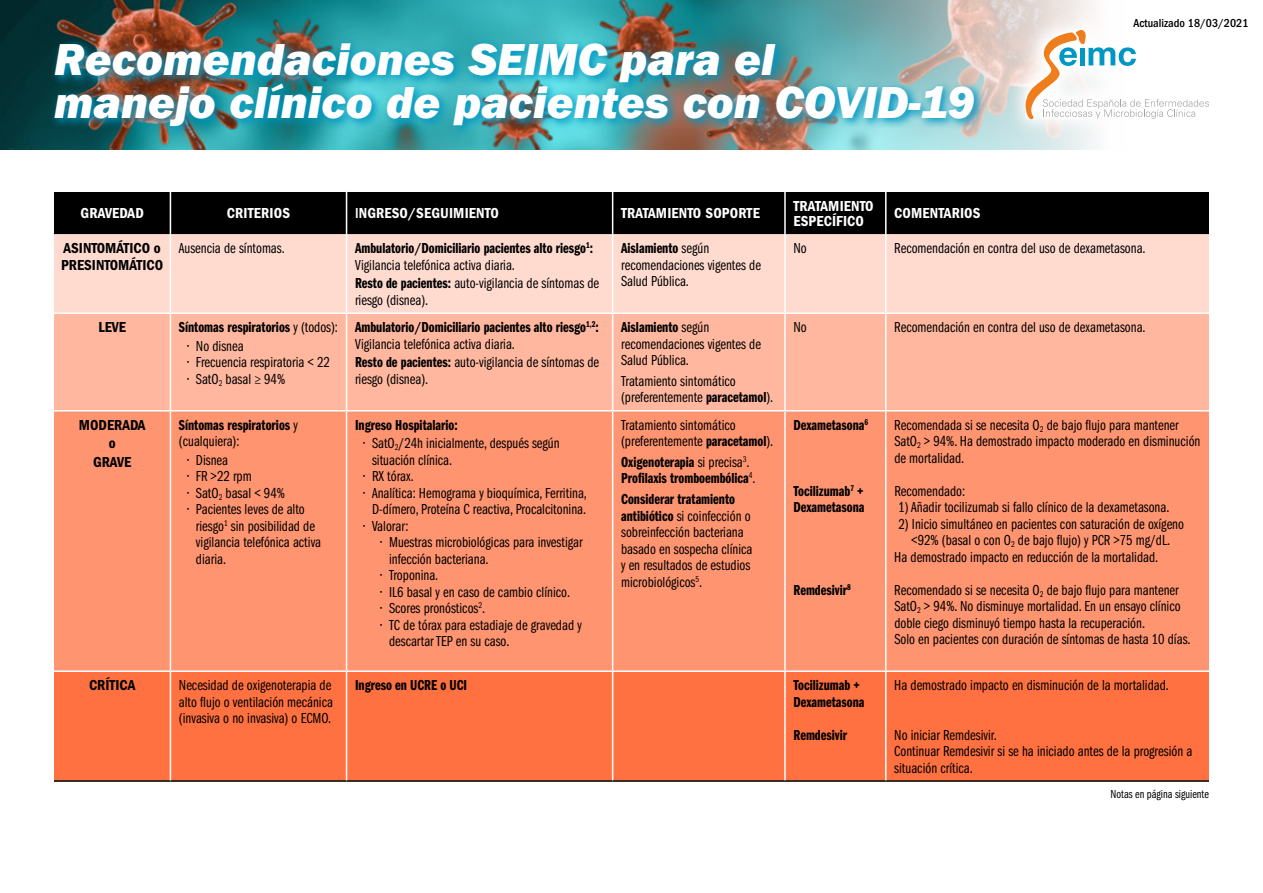
<style>
.page{position:relative;width:1263px;height:893px;background:#fff}
.page>*{position:absolute;margin:0;border:0;box-sizing:border-box;transform-origin:0 0}
.t1{font:46.35px/43.7px "ITC Franklin Gothic Std Hvy It";color:#fff}
.t2{font:15px/16.5px "ITC Franklin Gothic Std Bk Cp";color:#000}
.t3{font:15px/16.5px "ITC Franklin Gothic Std Dm Cp";color:#000}
.t4{font:15px/15px "ITC Franklin Gothic Std Dm Cd";letter-spacing:.01em;color:#fff}
.t5{font:15px/18.6px "ITC Franklin Gothic Std Dm Cd";color:#000}
.t6{font:12px "ITC Franklin Gothic Std Bk Cp";color:#000}
.t7{font:500 condensed 12px "ITC Franklin Gothic Std";color:#000}
.s1{font-family:"ITC Franklin Gothic Std";font-weight:500;font-stretch:condensed}
.s2{font-family:"ITC Franklin Gothic Std Bk Cp"}
.s3{font-family:"ITC Franklin Gothic Std Dm Cp"}
</style>
<div class="page">
<img style="left:0;top:0;width:1095px;height:149px">
<img style="left:50px;top:38px;width:936px;height:100px">
<svg style="left:1007px;top:12px;width:88px;height:126px"></svg>
<svg style="left:1025px;top:30px;width:184px;height:89px"></svg>
<div style="left:54px;top:192px;width:1155px;height:42px;background:#000"></div>
<div style="left:54px;top:234px;width:1155px;height:78px;background:#ffdbcf"></div>
<div style="left:54px;top:314px;width:1155px;height:96px;background:#ffb89f"></div>
<div style="left:54px;top:411px;width:1155px;height:259px;background:#ff9470"></div>
<div style="left:54px;top:672px;width:1155px;height:108px;background:#ff7140"></div>
<hr style="left:54px;top:780px;width:116px;height:2px;background:#000">
<hr style="left:170px;top:780px;width:177px;height:2px;background:#000">
<hr style="left:347px;top:780px;width:266px;height:2px;background:#000">
<hr style="left:613px;top:780px;width:172px;height:2px;background:#000">
<hr style="left:785px;top:780px;width:101px;height:2px;background:#000">
<hr style="left:886px;top:780px;width:323px;height:2px;background:#000">
<hr style="left:170px;top:192px;width:1px;height:42px;background:#fff">
<hr style="left:346px;top:192px;width:1px;height:42px;background:#fff">
<hr style="left:612px;top:192px;width:1px;height:42px;background:#fff">
<hr style="left:784px;top:192px;width:2px;height:42px;background:#fff">
<hr style="left:885px;top:192px;width:1px;height:42px;background:#fff">
<hr style="left:170px;top:234px;width:1px;height:78px;background:#fff">
<hr style="left:346px;top:234px;width:1px;height:78px;background:#fff">
<hr style="left:612px;top:234px;width:1px;height:78px;background:#fff">
<hr style="left:784px;top:234px;width:2px;height:78px;background:#fff">
<hr style="left:885px;top:234px;width:1px;height:78px;background:#fff">
<hr style="left:170px;top:314px;width:1px;height:96px;background:#fff">
<hr style="left:346px;top:314px;width:1px;height:96px;background:#fff">
<hr style="left:612px;top:314px;width:1px;height:96px;background:#fff">
<hr style="left:784px;top:314px;width:2px;height:96px;background:#fff">
<hr style="left:885px;top:314px;width:1px;height:96px;background:#fff">
<hr style="left:170px;top:411px;width:1px;height:259px;background:#fff">
<hr style="left:346px;top:411px;width:1px;height:259px;background:#fff">
<hr style="left:612px;top:411px;width:1px;height:259px;background:#fff">
<hr style="left:784px;top:411px;width:2px;height:259px;background:#fff">
<hr style="left:885px;top:411px;width:1px;height:259px;background:#fff">
<hr style="left:170px;top:672px;width:1px;height:108px;background:#fff">
<hr style="left:346px;top:672px;width:1px;height:108px;background:#fff">
<hr style="left:612px;top:672px;width:1px;height:108px;background:#fff">
<hr style="left:784px;top:672px;width:2px;height:108px;background:#fff">
<hr style="left:885px;top:672px;width:1px;height:108px;background:#fff">
<h1 class="t1" style="left:54px;top:37px;width:922px">Recomendaciones SEIMC para el<br>manejo clínico de pacientes con COVID-19</h1>
<p class="t7" style="left:1133px;top:17px;width:116px">Actualizado 18/03/2021</p>
<p class="t4" style="left:81px;top:206px;width:65px">GRAVEDAD</p>
<p class="t4" style="left:227px;top:206px;width:65px">CRITERIOS</p>
<p class="t4" style="left:355px;top:206px;width:145px"><span class="s1">I</span>NGRESO/SEGUIMIENTO</p>
<p class="t4" style="left:621px;top:206px;width:140px">TRATAMIENTO SOPORTE</p>
<p class="t4" style="left:793px;top:198px;width:82px">TRATAMIENTO<br>ESPECÍFICO</p>
<p class="t4" style="left:894px;top:206px;width:88px">COMENTARIOS</p>
<p class="t5" style="left:61px;top:240px;width:103px;line-height:16.5px">ASINTOMÁTICO o<br>PRESINTOMÁTICO</p>
<p class="t2" style="left:179px;top:240px;width:107px">Ausencia de síntomas.</p>
<p class="t3" style="left:355px;top:240px;width:240px">Ambulatorio/Domiciliario pacientes alto riesgo<sup>1</sup>:</p>
<p class="t3" style="left:621px;top:240px;width:90px">Aislamiento <span class="s2">según</span></p>
<p class="t2" style="left:621px;top:257px;width:141px">recomendaciones vigentes de<br>Salud Pública.</p>
<p class="t2" style="left:793px;top:240px;width:15px">No</p>
<p class="t2" style="left:894px;top:240px;width:253px">Recomendación en contra del uso de dexametasona.</p>
<p class="t2" style="left:355px;top:256px;width:246px;line-height:18.6px">Vigilancia telefónica activa diaria.<br><span class="s3">Resto de pacientes:</span> auto-vigilancia de síntomas de</p>
<p class="t2" style="left:355px;top:292px;width:75px">riesgo (disnea).</p>
<p class="t5" style="left:98px;top:318px;width:29px">LEVE</p>
<p class="t3" style="left:179px;top:319px;width:161px">Síntomas respiratorios <span class="s2">y (todos):</span></p>
<p class="t2" style="left:187px;top:338px;width:58px">• No disnea</p>
<p class="t2" style="left:187px;top:354px;width:144px">• Frecuencia respiratoria &lt; 22</p>
<p class="t2" style="left:187px;top:371px;width:99px">• SatO<sub>2</sub> basal ≥ 94%</p>
<p class="t5" style="left:79px;top:415px;width:68px;text-align:center">MODERADA o<br>GRAVE</p>
<p class="t3" style="left:179px;top:417px;width:120px">Síntomas respiratorios <span class="s2">y</span></p>
<p class="t2" style="left:179px;top:433px;width:62px">(cualquiera):</p>
<p class="t2" style="left:187px;top:452px;width:42px">• Disnea</p>
<p class="t2" style="left:187px;top:468px;width:66px">• FR &gt;22 rpm</p>
<p class="t2" style="left:187px;top:485px;width:99px">• SatO<sub>2</sub> basal &lt; 94%</p>
<p class="t2" style="left:196px;top:501px;width:127px;text-indent:-9px">• Pacientes leves de alto riesgo<sup>1</sup> sin posibilidad de vigilancia telefónica activa diaria.</p>
<p class="t3" style="left:355px;top:319px;width:245px">Ambulatorio/Domiciliario pacientes alto riesgo<sup>1,2</sup>:</p>
<p class="t2" style="left:355px;top:334px;width:246px;line-height:18.6px">Vigilancia telefónica activa diaria.<br><span class="s3">Resto de pacientes:</span> auto-vigilancia de síntomas de</p>
<p class="t2" style="left:355px;top:371px;width:75px">riesgo (disnea).</p>
<p class="t3" style="left:355px;top:417px;width:104px">Ingreso Hospitalario:</p>
<p class="t2" style="left:372px;top:435px;width:189px;text-indent:-8px">• SatO<sub>2</sub>/24h inicialmente, después según situación clínica.</p>
<p class="t2" style="left:364px;top:468px;width:52px">• RX tórax.</p>
<p class="t2" style="left:364px;top:485px;width:225px;text-align:center">• Analítica: Hemograma y bioquímica, Ferritina,<br>D-dímero, Proteína C reactiva, Procalcitonina.</p>
<p class="t2" style="left:364px;top:518px;width:46px">• Valorar:</p>
<p class="t2" style="left:389px;top:534px;width:195px;text-indent:-9px">• Muestras microbiológicas para investigar infección bacteriana.</p>
<p class="t2" style="left:381px;top:567px;width:59px">• Troponina.</p>
<p class="t2" style="left:381px;top:584px;width:191px">• IL6 basal y en caso de cambio clínico.</p>
<p class="t2" style="left:381px;top:600px;width:106px">• Scores pronósticos<sup>2</sup>.</p>
<p class="t2" style="left:389px;top:617px;width:194px;text-indent:-9px">• TC de tórax para estadiaje de gravedad y descartar TEP en su caso.</p>
<p class="t3" style="left:621px;top:319px;width:90px">Aislamiento <span class="s2">según</span></p>
<p class="t2" style="left:621px;top:336px;width:141px">recomendaciones vigentes de<br>Salud Pública.</p>
<p class="t2" style="left:621px;top:373px;width:154px">Tratamiento sintomático (preferentemente <span class="s3">paracetamol</span>).</p>
<p class="t2" style="left:621px;top:417px;width:154px">Tratamiento sintomático (preferentemente <span class="s3">paracetamol</span>).</p>
<p class="t3" style="left:621px;top:454px;width:136px">Oxigenoterapia <span class="s2">si precisa</span><sup>3</sup><span class="s2">.<br></span>Profilaxis tromboembólica<sup>4</sup><span class="s2">.</span></p>
<p class="t3" style="left:621px;top:491px;width:115px">Considerar tratamiento</p>
<p class="t2" style="left:621px;top:508px;width:133px"><span class="s3">antibiótico</span> si coinfección o sobreinfección bacteriana basado en sospecha clínica y en resultados de estudios microbiológicos<sup>5</sup>.</p>
<p class="t2" style="left:793px;top:319px;width:15px">No</p>
<p class="t2" style="left:894px;top:319px;width:253px">Recomendación en contra del uso de dexametasona.</p>
<p class="t3" style="left:793px;top:417px;width:76px">Dexametasona<sup>6</sup></p>
<p class="t3" style="left:793px;top:483px;width:73px">Tocilizumab<sup>7</sup> +<br>Dexametasona</p>
<p class="t3" style="left:793px;top:582px;width:59px">Remdesivir<sup>8</sup></p>
<p class="t2" style="left:894px;top:417px;width:308px">Recomendada si se necesita O<sub>2</sub> de bajo flujo para mantener<br>SatO<sub>2</sub> &gt; 94%. Ha demostrado impacto moderado en disminución de mortalidad.</p>
<p class="t2" style="left:894px;top:483px;width:72px">Recomendado:</p>
<p class="t2" style="left:898px;top:499px;width:272px">1) Añadir tocilizumab si fallo clínico de la dexametasona.</p>
<p class="t2" style="left:898px;top:516px;width:287px">2) Inicio simultáneo en pacientes con saturación de oxígeno</p>
<p class="t2" style="left:911px;top:532px;width:260px">&lt;92% (basal o con O<sub>2</sub> de bajo flujo) y PCR &gt;75 mg/dL.</p>
<p class="t2" style="left:894px;top:549px;width:265px">Ha demostrado impacto en reducción de la mortalidad.</p>
<p class="t2" style="left:894px;top:582px;width:298px">Recomendado si se necesita O<sub>2</sub> de bajo flujo para mantener SatO<sub>2</sub> &gt; 94%. No disminuye mortalidad. En un ensayo clínico doble ciego disminuyó tiempo hasta la recuperación.<br>Solo en pacientes con duración de síntomas de hasta 10 días.</p>
<p class="t5" style="left:89px;top:676px;width:48px">CRÍTICA</p>
<p class="t2" style="left:179px;top:677px;width:156px;text-align:justify">Necesidad de oxigenoterapia de alto flujo o ventilación mecánica (invasiva o no invasiva) o ECMO.</p>
<p class="t3" style="left:355px;top:677px;width:114px">Ingreso en UCRE o UCI</p>
<p class="t3" style="left:793px;top:677px;width:73px">Tocilizumab +<br>Dexametasona</p>
<p class="t3" style="left:793px;top:726px;width:55px">Remdesivir</p>
<p class="t2" style="left:894px;top:677px;width:276px">Ha demostrado impacto en disminución de la mortalidad.</p>
<p class="t2" style="left:894px;top:727px;width:299px">No iniciar Remdesivir.<br>Continuar Remdesivir si se ha iniciado antes de la progresión a situación crítica.</p>
<p class="t6" style="left:1110px;top:788px;width:100px">Notas en página siguiente</p>
</div>
